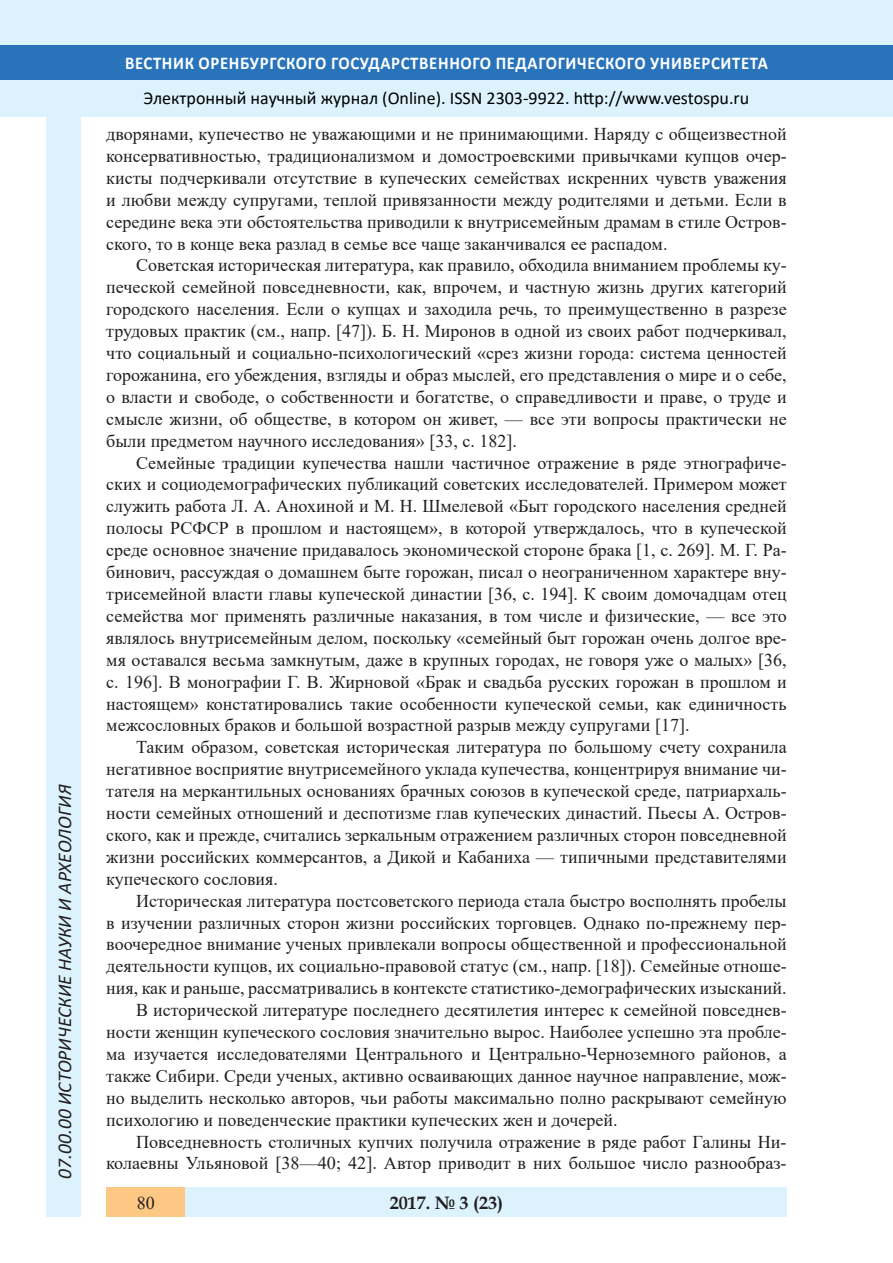
<style>
.page{position:relative;width:893px;height:1263px;background:#fff}
.page>*{position:absolute;margin:0;border:0;box-sizing:border-box;transform-origin:0 0}
.t1{font:italic 19.5px "Calibri";color:#231f20}
.Стиль2{font:18px/21.9px "Times New Roman";color:#231f20;text-align:justify}
.t2{font:18px "Calibri";color:#000}
.t3{font:700 18px "Calibri";letter-spacing:.04em;color:#fff;scale:.93 1}
.t4{font:700 18px "Book Antiqua";color:#231f20}
</style>
<div class="page">
<div style="left:0;top:0;width:893px;height:116px;background:#dcf2fc"></div>
<div style="left:0;top:45px;width:893px;height:34px;background:#2873ba"></div>
<div style="left:106px;top:1188px;width:681px;height:29px;background:#dcf2fc"></div>
<div style="left:106px;top:1188px;width:79px;height:29px;background:#fdc784"></div>
<div style="left:47px;top:116px;width:34px;height:1101px;background:#dcf2fc"></div>
<p class="t1" style="left:51px;top:1179px;width:395px;rotate:-90deg">07.00.00 ИСТОРИЧЕСКИЕ НАУКИ И АРХЕОЛОГИЯ</p>
<p class="t1" style="left:51px;top:1105px;width:206px;rotate:-90deg">БИОЛОГИЧЕСКИЕ НАУКИ</p>
<p class="t1" style="left:51px;top:1169px;width:11px;rotate:-90deg">3</p>
<p class="t3" style="left:125px;top:50px;width:693px">ВЕСТНИК ОРЕНБУРГСКОГО ГОСУДАРСТВЕННОГО ПЕДАГОГИЧЕСКОГО УНИВЕРСИТЕТА</p>
<p class="t2" style="left:144px;top:85px;width:607px">Электронный научный журнал (Online). ISSN 2303-9922. http://www.vestospu.ru</p>
<p class="t2" style="left:583px;top:85px;width:13px">t</p>
<p class="Стиль2" style="left:106px;top:122px;width:682px">дворянами, купечество не уважающими и не принимающими. Наряду с общеизвестной консервативностью, традиционализмом и домостроевскими привычками купцов очер&shy;кисты подчеркивали отсутствие в купеческих семействах искренних чувств уважения и любви между супругами, теплой привязанности между родителями и детьми. Если в середине века эти обстоятельства приводили к внутрисемейным драмам в стиле Остров&shy;ского, то в конце века разлад в семье все чаще заканчивался ее распадом.</p>
<p class="Стиль2" style="left:106px;top:254px;width:682px;text-indent:30px">Советская историческая литература, как правило, обходила вниманием проблемы ку&shy;печеской семейной повседневности, как, впрочем, и частную жизнь других категорий городского населения. Если о купцах и заходила речь, то преимущественно в разрезе трудовых практик (см., напр. [47]). Б. Н. Миронов в одной из своих работ подчеркивал, что социальный и социально-психологический «срез жизни города: система ценностей горожанина, его убеждения, взгляды и образ мыслей, его представления о мире и о себе, о власти и свободе, о собственности и богатстве, о справедливости и праве, о труде и смысле жизни, об обществе, в котором он живет, — все эти вопросы практически не были предметом научного исследования» [33, с. 182].</p>
<p class="Стиль2" style="left:106px;top:451px;width:682px;text-indent:30px">Семейные традиции купечества нашли частичное отражение в ряде этнографиче&shy;ских и социодемографических публикаций советских исследователей. Примером может служить работа Л. А. Анохиной и М. Н. Шмелевой «Быт городского населения средней полосы РСФСР в прошлом и настоящем», в которой утверждалось, что в купеческой среде основное значение придавалось экономической стороне брака [1, с. 269]. М. Г. Ра&shy;бинович, рассуждая о домашнем быте горожан, писал о неограниченном характере вну&shy;трисемейной власти главы купеческой династии [36, с. 194]. К своим домочадцам отец семейства мог применять различные наказания, в том числе и физические, — все это являлось внутрисемейным делом, поскольку «семейный быт горожан очень долгое вре&shy;мя оставался весьма замкнутым, даже в крупных городах, не говоря уже о малых» [36, с. 196]. В монографии Г. В. Жирновой «Брак и свадьба русских горожан в прошлом и настоящем» констатировались такие особенности купеческой семьи, как единичность межсословных браков и большой возрастной разрыв между супругами [17].</p>
<p class="Стиль2" style="left:106px;top:736px;width:682px;text-indent:30px">Таким образом, советская историческая литература по большому счету сохранила негативное восприятие внутрисемейного уклада купечества, концентрируя внимание чи&shy;тателя на меркантильных основаниях брачных союзов в купеческой среде, патриархаль&shy;ности семейных отношений и деспотизме глав купеческих династий. Пьесы А. Остров&shy;ского, как и прежде, считались зеркальным отражением различных сторон повседневной жизни российских коммерсантов, а Дикой и Кабаниха — типичными представителями купеческого сословия.</p>
<p class="Стиль2" style="left:106px;top:889px;width:682px;text-indent:30px">Историческая литература постсоветского периода стала быстро восполнять пробелы в изучении различных сторон жизни российских торговцев. Однако по-прежнему пер&shy;воочередное внимание ученых привлекали вопросы общественной и профессиональной деятельности купцов, их социально-правовой статус (см., напр. [18]). Семейные отноше&shy;ния, как и раньше, рассматривались в контексте статистико-демографических изысканий.</p>
<p class="Стиль2" style="left:106px;top:998px;width:682px;text-indent:30px">В исторической литературе последнего десятилетия интерес к семейной повседнев&shy;ности женщин купеческого сословия значительно вырос. Наиболее успешно эта пробле&shy;ма изучается исследователями Центрального и Центрально-Черноземного районов, а также Сибири. Среди ученых, активно осваивающих данное научное направление, мож&shy;но выделить несколько авторов, чьи работы максимально полно раскрывают семейную психологию и поведенческие практики купеческих жен и дочерей.</p>
<p class="Стиль2" style="left:106px;top:1130px;width:682px;text-align:right">Повседневность столичных купчих получила отражение в ряде работ Галины Ни&shy;колаевны Ульяновой [38—40; 42]. Автор приводит в них большое число разнообраз-</p>
<p class="t4" style="left:390px;top:1190px;width:115px">2017. № 3 (23)</p>
<p class="Стиль2" style="left:137px;top:1191px;width:19px">80</p>
<p class="t4" style="left:417px;top:1190px;width:10px">6</p>
<p class="t4" style="left:479px;top:1190px;width:19px">19</p>
</div>
